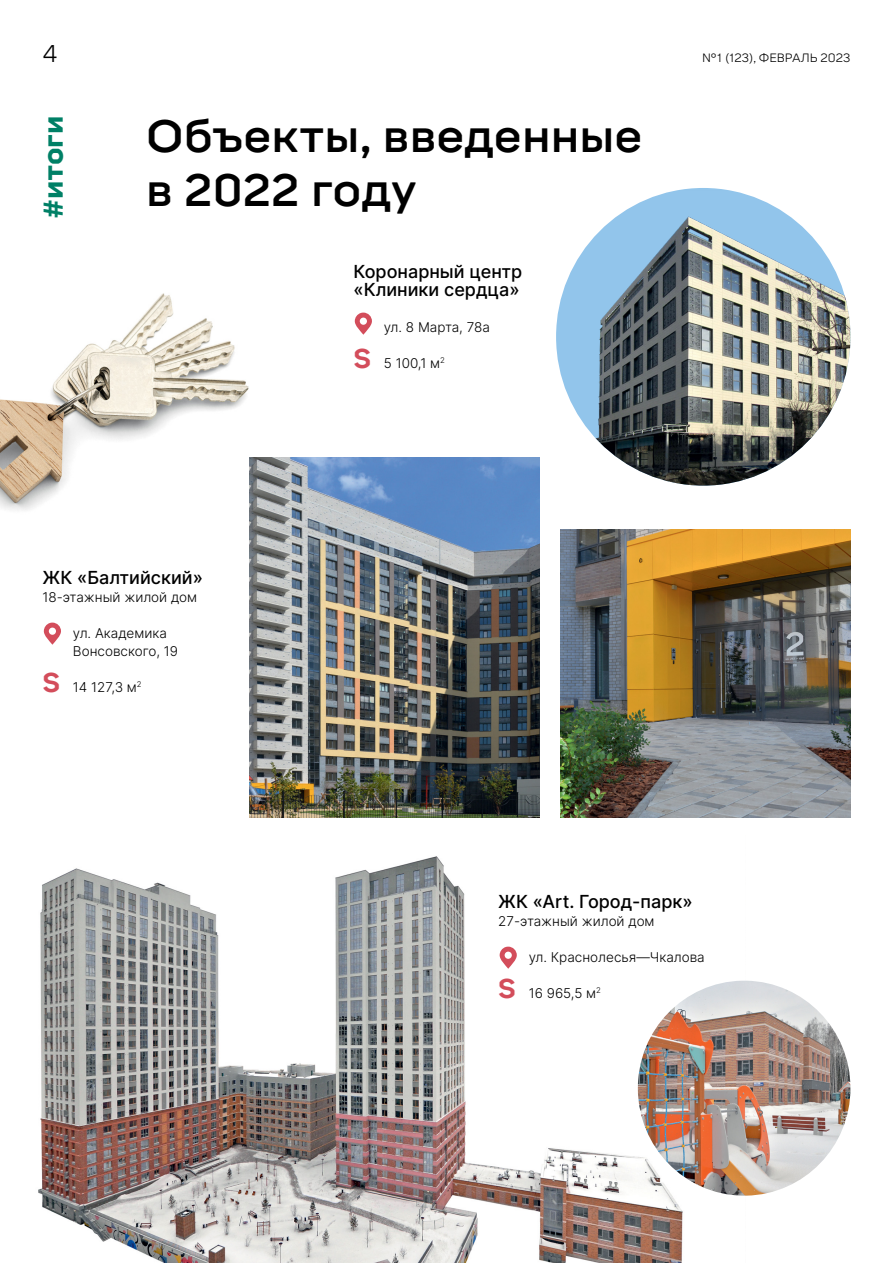
<style>
.page{position:relative;width:893px;height:1263px;background:#fff}
.page>*{position:absolute;margin:0;border:0;box-sizing:border-box;transform-origin:0 0}
.t1{font:500 45px/54px "Mikro";color:#000}
.t2{font:900 27px "Mikro";letter-spacing:-.01em;color:#008066}
.t3{font:700 27px "Mikro";color:#d34d5b}
.t4{font:300 24px "Mikro";color:#000}
.t5{font:500 18px/18px "Inter";color:#000}
.t6{font:300 13.5px/18px "Inter";color:#000}
.t7{font:300 12px "Mikro";letter-spacing:-.01em;color:#000}
</style>
<div class="page">
<img style="left:38px;top:856px;width:707px;height:407px">
<img style="left:0;top:293px;width:262px;height:254px">
<img style="left:250px;top:458px;width:289px;height:360px">
<img style="left:638px;top:981px;width:212px;height:214px">
<img style="left:556px;top:188px;width:294px;height:298px">
<img style="left:561px;top:530px;width:289px;height:288px">
<svg style="left:355px;top:313px;width:17px;height:22px"></svg>
<svg style="left:44px;top:623px;width:17px;height:22px"></svg>
<svg style="left:500px;top:947px;width:17px;height:22px"></svg>
<h3 class="t4" style="left:43px;top:39px;width:17px">4</h3>
<p class="t7" style="left:702px;top:50px;width:150px">№1 (123), ФЕВРАЛЬ 2023</p>
<h2 class="t2" style="left:37px;top:219px;width:105px;rotate:-90deg">#итоги</h2>
<h1 class="t1" style="left:146px;top:109px;width:498px">Объекты, введенные в 2022 году</h1>
<h3 class="t5" style="left:353px;top:262px;width:170px">Коронарный центр «Клиники сердца»</h3>
<h3 class="t5" style="left:43px;top:568px;width:162px">ЖК «Балтийский»</h3>
<p class="t6" style="left:43px;top:587px;width:156px">18-этажный жилой дом</p>
<h2 class="t3" style="left:43px;top:666px;width:19px">S</h2>
<p class="t6" style="left:73px;top:623px;width:107px">ул. Академика<br>Вонсовского, 19</p>
<p class="t6" style="left:73px;top:677px;width:70px">14 127,3 м<sup>2</sup></p>
<h2 class="t3" style="left:353px;top:342px;width:19px">S</h2>
<p class="t6" style="left:384px;top:317px;width:107px">ул. 8 Марта, 78а</p>
<p class="t6" style="left:384px;top:353px;width:63px">5 100,1 м<sup>2</sup></p>
<h3 class="t5" style="left:498px;top:892px;width:196px">ЖК «Art. Город-парк»</h3>
<p class="t6" style="left:498px;top:911px;width:158px">27-этажный жилой дом</p>
<h2 class="t3" style="left:498px;top:972px;width:19px">S</h2>
<p class="t6" style="left:529px;top:947px;width:178px">ул. Краснолесья—Чкалова</p>
<p class="t6" style="left:529px;top:983px;width:74px">16 965,5 м<sup>2</sup></p>
</div>
